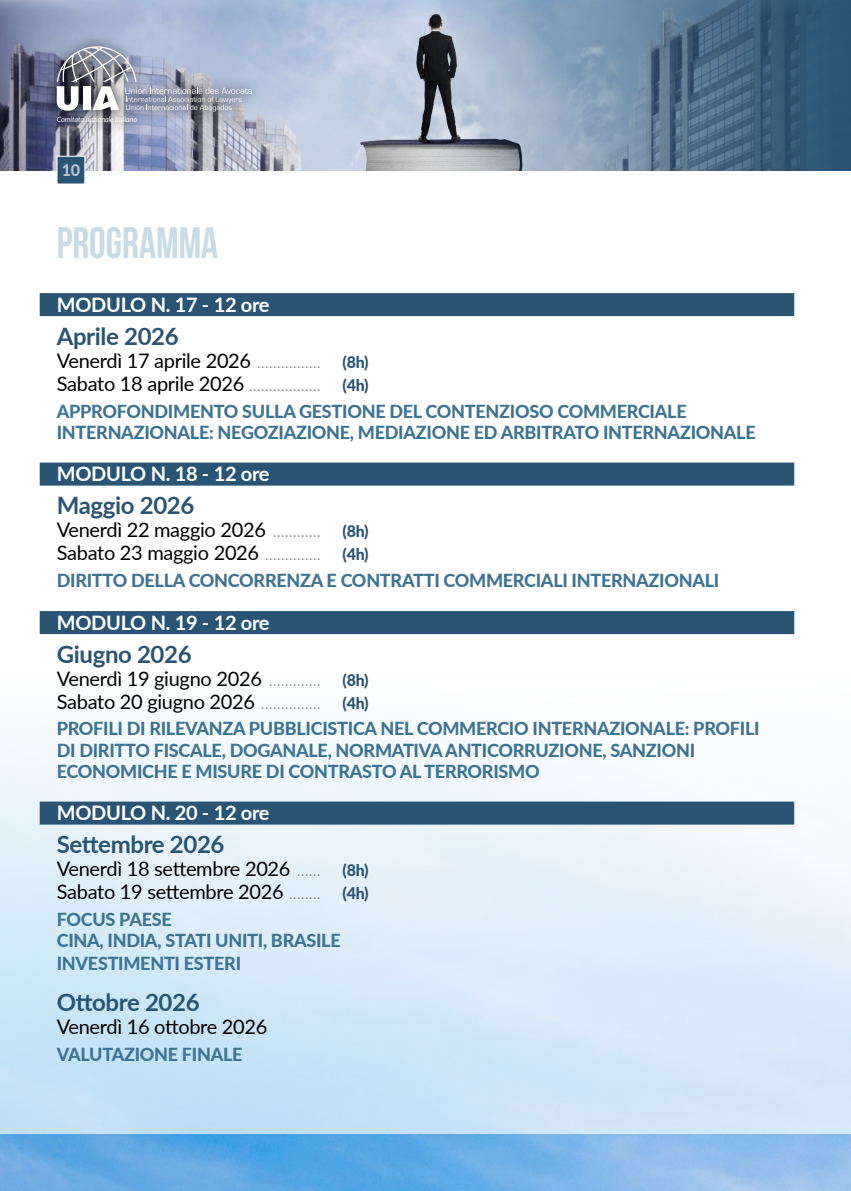
<style>
.page{position:relative;width:851px;height:1191px;background:#fff}
.page>*{position:absolute;margin:0;border:0;box-sizing:border-box;transform-origin:0 0}
.t1{font:44px "Bebas Neue";color:#c7dce7;scale:.95 1}
.t2{font:700 24px "Lato";letter-spacing:-.015em;color:#295473}
.t3{font:20px "Lato";letter-spacing:-.015em;color:#000}
.t4{font:700 20px "Lato";letter-spacing:-.015em;color:#fff}
.t5{font:800 18px/21px "Lato";letter-spacing:-.015em;color:#3e7493}
.t6{font:800 16px "Lato";letter-spacing:-.015em;color:#295473}
.t7{font:800 16px "Lato";color:#bec2d0}
.t8{font:italic 7.4px "Lato";letter-spacing:-.02em;color:#fff}
.s1{font-size:14px;color:#878787}
</style>
<div class="page">
<img style="left:0;top:0;width:850px;height:170px">
<hr style="left:850px;top:0;width:1px;height:170px;background:#295473">
<img style="left:0;top:1134px;width:850px;height:57px">
<svg style="left:44px;top:34px;width:219px;height:100px;background:#969fb6"></svg>
<svg style="left:57px;top:46px;width:195px;height:66px;background:#a2a9ba"></svg>
<div style="left:57px;top:156px;width:28px;height:28px;background:#295473"></div>
<div style="left:40px;top:293px;width:754px;height:23px;background:#295473"></div>
<div style="left:40px;top:462px;width:754px;height:23px;background:#295473"></div>
<div style="left:40px;top:611px;width:754px;height:23px;background:#295473"></div>
<div style="left:40px;top:801px;width:754px;height:23px;background:#295473"></div>
<p class="t8" style="left:57px;top:114px;width:82px">Comitato nazionale italiano</p>
<p class="t7" style="left:62px;top:158px;width:20px">10</p>
<h1 class="t1" style="left:57px;top:218px;width:171px">PROGRAMMA</h1>
<p class="t4" style="left:57px;top:290px;width:214px">MODULO N. 17 - 12 ore</p>
<h2 class="t2" style="left:57px;top:318px;width:124px">Aprile 2026</h2>
<p class="t3" style="left:57px;top:346px;width:265px">Venerdì 17 aprile 2026 <span class="s1">................</span></p>
<p class="t6" style="left:342px;top:350px;width:28px">(8h)</p>
<p class="t3" style="left:57px;top:369px;width:265px">Sabato 18 aprile 2026 <span class="s1">..................</span></p>
<p class="t6" style="left:342px;top:373px;width:28px">(4h)</p>
<p class="t5" style="left:57px;top:400px;width:700px">APPROFONDIMENTO SULLA GESTIONE DEL CONTENZIOSO COMMERCIALE<br>INTERNAZIONALE: NEGOZIAZIONE, MEDIAZIONE ED ARBITRATO INTERNAZIONALE</p>
<p class="t4" style="left:57px;top:459px;width:214px">MODULO N. 18 - 12 ore</p>
<h2 class="t2" style="left:57px;top:488px;width:139px">Maggio 2026</h2>
<p class="t3" style="left:57px;top:516px;width:265px">Venerdì 22 maggio 2026 <span class="s1">............</span></p>
<p class="t6" style="left:342px;top:519px;width:28px">(8h)</p>
<p class="t3" style="left:57px;top:539px;width:265px">Sabato 23 maggio 2026 <span class="s1">..............</span></p>
<p class="t6" style="left:342px;top:542px;width:28px">(4h)</p>
<p class="t5" style="left:57px;top:569px;width:664px">DIRITTO DELLA CONCORRENZA E CONTRATTI COMMERCIALI INTERNAZIONALI</p>
<p class="t4" style="left:57px;top:608px;width:214px">MODULO N. 19 - 12 ore</p>
<h2 class="t2" style="left:57px;top:636px;width:136px">Giugno 2026</h2>
<p class="t3" style="left:57px;top:664px;width:265px">Venerdì 19 giugno 2026 <span class="s1">.............</span></p>
<p class="t6" style="left:342px;top:668px;width:28px">(8h)</p>
<p class="t3" style="left:57px;top:687px;width:265px">Sabato 20 giugno 2026 <span class="s1">...............</span></p>
<p class="t6" style="left:342px;top:691px;width:28px">(4h)</p>
<p class="t5" style="left:57px;top:717px;width:704px">PROFILI DI RILEVANZA PUBBLICISTICA NEL COMMERCIO INTERNAZIONALE: PROFILI<br>DI DIRITTO FISCALE, DOGANALE, NORMATIVA ANTICORRUZIONE, SANZIONI<br>ECONOMICHE E MISURE DI CONTRASTO AL TERRORISMO</p>
<p class="t4" style="left:57px;top:798px;width:214px">MODULO N. 20 - 12 ore</p>
<h2 class="t2" style="left:57px;top:827px;width:169px">Settembre 2026</h2>
<p class="t3" style="left:57px;top:854px;width:265px">Venerdì 18 settembre 2026 <span class="s1">......</span></p>
<p class="t6" style="left:342px;top:858px;width:28px">(8h)</p>
<p class="t3" style="left:57px;top:877px;width:265px">Sabato 19 settembre 2026 <span class="s1">........</span></p>
<p class="t6" style="left:342px;top:881px;width:28px">(4h)</p>
<p class="t5" style="left:57px;top:908px;width:285px">FOCUS PAESE<br>CINA, INDIA, STATI UNITI, BRASILE</p>
<p class="t5" style="left:57px;top:952px;width:186px">INVESTIMENTI ESTERI</p>
<h2 class="t2" style="left:57px;top:984px;width:144px">Ottobre 2026</h2>
<p class="t3" style="left:57px;top:1012px;width:212px">Venerdì 16 ottobre 2026</p>
<p class="t5" style="left:57px;top:1043px;width:187px">VALUTAZIONE FINALE</p>
</div>
